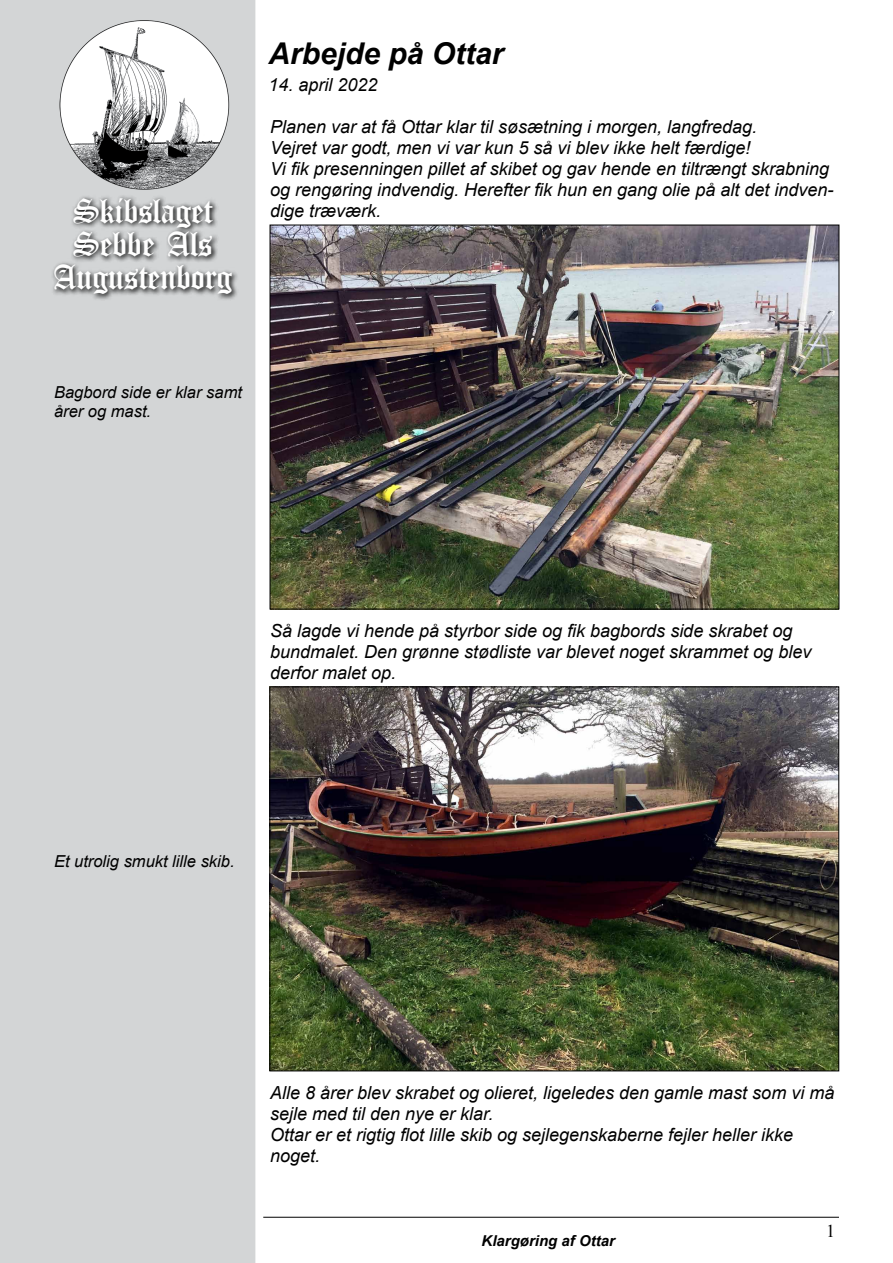
<style>
.page{position:relative;width:893px;height:1263px;background:#fff}
.page>*{position:absolute;margin:0;border:0;box-sizing:border-box;transform-origin:0 0}
.t1{font:36px/33px "Canterbury";color:#fff;text-align:center}
.t2{font:italic 700 30px "Arial";color:#000}
.t3{font:italic 18px/21px "Arial";color:#000}
.t4{font:18px "Times New Roman";color:#000}
.t5{font:italic 16.5px/19.8px "Arial";color:#000}
.t6{font:italic 700 15px "Arial";color:#000}
</style>
<div class="page">
<div style="left:1px;top:1px;width:254px;height:1261px;background:#d3d5d6"></div>
<div style="left:0;top:0;width:255px;height:1263px;border:2px solid #d3d5d6"></div>
<hr style="left:263px;top:1217px;width:576px;height:1px;background:#000">
<img style="left:59px;top:20px;width:171px;height:170px">
<svg style="left:52px;top:196px;width:185px;height:104px"></svg>
<img style="left:272px;top:227px;width:565px;height:380px">
<img style="left:272px;top:689px;width:565px;height:380px">
<h1 class="t1" style="left:54px;top:194px;width:180px">Skibslaget<br>Sebbe Als<br>Augustenborg</h1>
<h2 class="t2" style="left:268px;top:33px;width:237px">Arbejde på Ottar</h2>
<p class="t3" style="left:268px;top:74px;width:111px">14. april 2022</p>
<p class="t3" style="left:270px;top:116px;width:565px">Planen var at få Ottar klar til søsætning i morgen, langfredag.<br>Vejret var godt, men vi var kun 5 så vi blev ikke helt færdige!<br>Vi fik presenningen pillet af skibet og gav hende en tiltrængt skrabning og rengøring indvendig. Herefter fik hun en gang olie på alt det indven&shy;dige træværk.</p>
<p class="t5" style="left:54px;top:382px;width:189px">Bagbord side er klar samt årer og mast.</p>
<p class="t3" style="left:270px;top:620px;width:543px">Så lagde vi hende på styrbor side og fik bagbords side skrabet og bundmalet. Den grønne stødliste var blevet noget skrammet og blev derfor malet op.</p>
<p class="t5" style="left:54px;top:851px;width:182px">Et utrolig smukt lille skib.</p>
<p class="t3" style="left:270px;top:1082px;width:566px">Alle 8 årer blev skrabet og olieret, ligeledes den gamle mast som vi må sejle med til den nye er klar.<br>Ottar er et rigtig flot lille skib og sejlegenskaberne fejler heller ikke noget.</p>
<p class="t6" style="left:482px;top:1231px;width:135px">Klargøring af Ottar</p>
<p class="t4" style="left:826px;top:1219px;width:10px">1</p>
</div>
